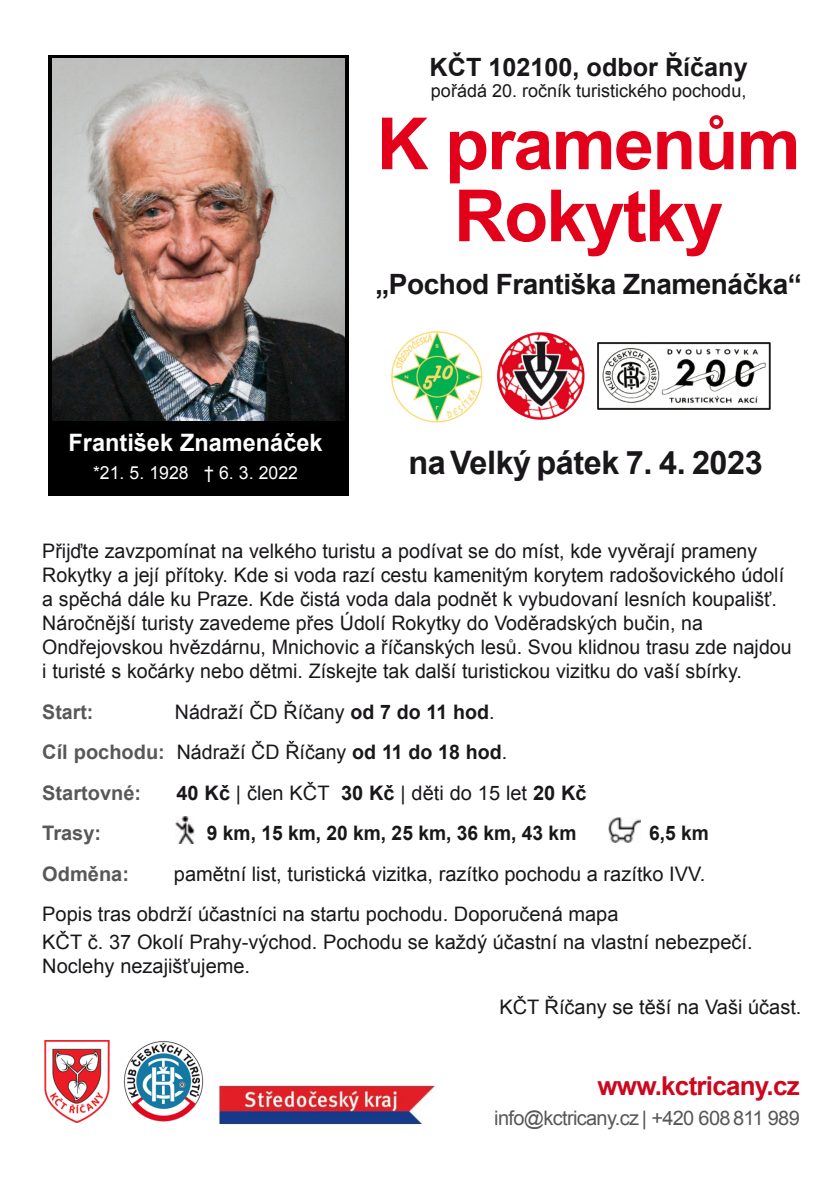
<style>
.page{position:relative;width:840px;height:1191px;background:#fff}
.page>*{position:absolute;margin:0;border:0;box-sizing:border-box;transform-origin:0 0}
.t1{font:700 72px/72px "Arial";letter-spacing:-.025em;color:#e2001a;text-align:center}
.t2{font:700 32.4px "Arial";letter-spacing:-.01em;color:#1a171b}
.t3{font:700 28px "Arial";letter-spacing:-.02em;color:#1a171b}
.t4{font:700 26px "Arial";letter-spacing:-.03em;color:#cd071e}
.t5{font:700 25.2px "Arial";color:#1a171b}
.t6{font:700 24px "Arial";color:#fff}
.t7{font:20px/24px "Arial";color:#1a171b}
.t8{font:700 20px "Arial";color:#1a171b;scale:.96 1}
.t9{font:20px "Arial";letter-spacing:-.035em;color:#58585a}
.t10{font:700 20px "Arial";color:#58585a}
.t11{font:18px "Arial";color:#1a171b}
.t12{font:18px "Arial";color:#fff}
.s1{font-weight:700}
.s2{font-weight:700;color:#58585a}
</style>
<div class="page">
<img style="left:123px;top:1041px;width:81px;height:80px">
<img style="left:597px;top:342px;width:173px;height:67px">
<img style="left:176px;top:817px;width:19px;height:27px">
<img style="left:608px;top:817px;width:33px;height:26px">
<img style="left:497px;top:332px;width:87px;height:88px;border-radius:50%">
<div style="left:48px;top:55px;width:300px;height:441px;background:#000"></div>
<img style="left:53px;top:58px;width:291px;height:362px">
<img style="left:391px;top:330px;width:93px;height:93px">
<img style="left:219px;top:1085px;width:216px;height:40px">
<img style="left:44px;top:1040px;width:66px;height:82px">
<p class="t6" style="left:68px;top:434px;width:255px">František Znamenáček</p>
<p class="t12" style="left:93px;top:466px;width:206px">*21. 5. 1928 † 6. 3. 2022</p>
<p class="t5" style="left:429px;top:57px;width:319px">KČT 102100, odbor Říčany</p>
<p class="t11" style="left:431px;top:84px;width:317px">pořádá 20. ročník turistického pochodu,</p>
<h1 class="t1" style="left:376px;top:115px;width:425px">K pramenům<br>Rokytky</h1>
<h3 class="t3" style="left:375px;top:274px;width:428px">„Pochod Františka Znamenáčka“</h3>
<h2 class="t2" style="left:408px;top:450px;width:356px">naVelký pátek 7. 4. 2023</h2>
<p class="t7" style="left:42px;top:541px;width:751px">Přĳďte zavzpomínat na velkého turistu a podívat se do míst, kde vyvěrají prameny Rokytky a její přítoky. Kde si voda razí cestu kamenitým korytem radošovického údolí a spěchá dále ku Praze. Kde čistá voda dala podnět k vybudovaní lesních koupališť.<br>Náročnější turisty zavedeme přes Údolí Rokytky do Voděradských bučin, na Ondřejovskou hvězdárnu, Mnichovic a říčanských lesů. Svou klidnou trasu zde najdou i turisté s kočárky nebo dětmi. Získejte tak další turistickou vizitku do vaší sbírky.</p>
<p class="t10" style="left:42px;top:704px;width:53px">Start:</p>
<p class="t7" style="left:42px;top:693px;width:466px;line-height:40.6px;text-indent:133px">Nádraží ČD Říčany <span class="s1">od 7 do 11 hod</span>.<br><span class="s2">Cíl pochodu:</span> Nádraží ČD Říčany <span class="s1">od 11 do 18 hod</span>.<br><span class="s2">Startovné:</span></p>
<p class="t7" style="left:176px;top:782px;width:412px"><span class="s1">40 Kč</span> | člen KČT <span class="s1">30 Kč</span> | děti do 15 let <span class="s1">20 Kč</span></p>
<p class="t10" style="left:42px;top:826px;width:60px">Trasy:</p>
<p class="t8" style="left:207px;top:826px;width:386px">9 km, 15 km, 20 km, 25 km, 36 km, 43 km</p>
<p class="t8" style="left:649px;top:826px;width:64px">6,5 km</p>
<p class="t10" style="left:42px;top:866px;width:88px">Odměna:</p>
<p class="t7" style="left:42px;top:855px;width:664px;line-height:40.6px;text-indent:132px">pamětní list, turistická vizitka, razítko pochodu a razítko IVV.<br>Popis tras obdrží účastníci na startu pochodu. Doporučená mapa</p>
<p class="t7" style="left:42px;top:932px;width:711px">KČT č. 37 Okolí Prahy-východ. Pochodu se každý účastní na vlastní nebezpečí.<br>Noclehy nezajišťujeme.</p>
<p class="t7" style="left:499px;top:997px;width:303px">KČT Říčany se těší na Vaši účast.</p>
<h3 class="t4" style="left:597px;top:1076px;width:204px">www.kctricany.cz</h3>
<p class="t9" style="left:494px;top:1111px;width:307px">info@kctricany.cz | +420 608811 989</p>
</div>
